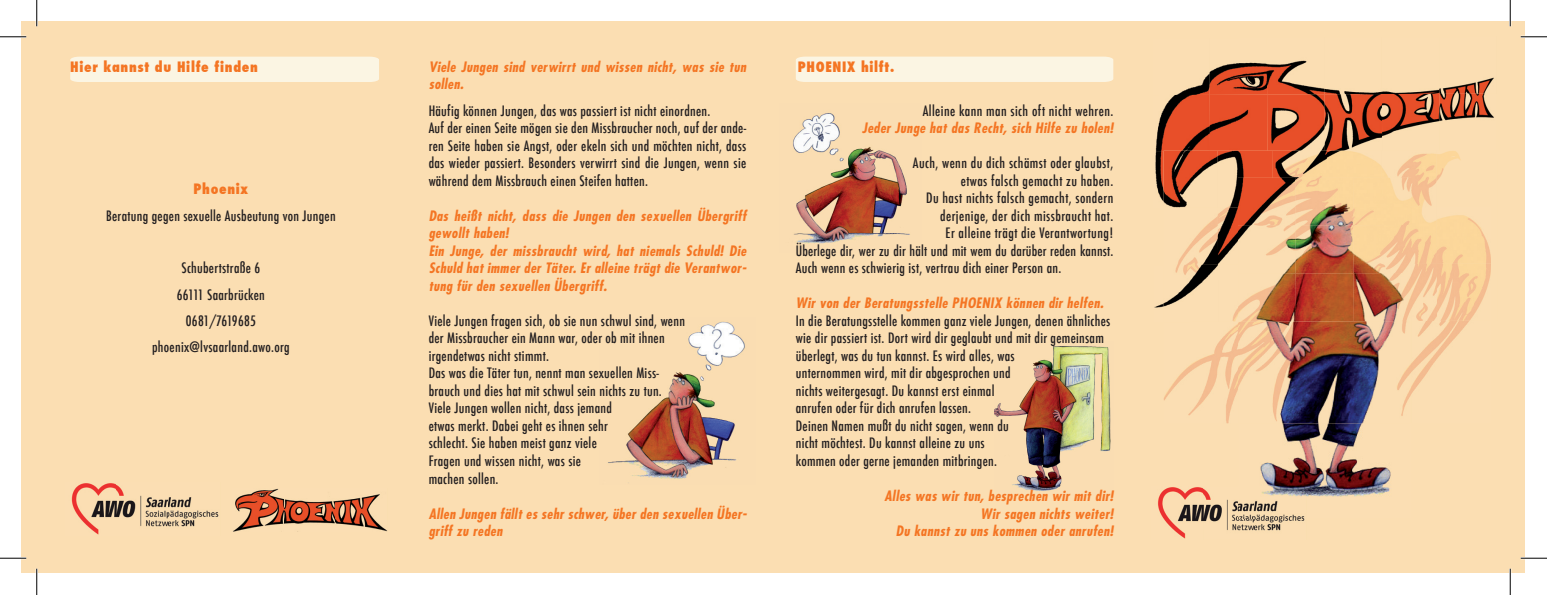
<style>
.page{position:relative;width:1547px;height:595px;background:#fff}
.page>*{position:absolute;margin:0;border:0;box-sizing:border-box;transform-origin:0 0}
.t1{font:500 condensed 14px/17.5px "Futura";letter-spacing:.02em;color:#231f20}
.t2{font:italic 700 condensed 14px/17.5px "Futura LT";letter-spacing:.03em;color:#f47523}
.t3{font:800 condensed 14px "Futura";letter-spacing:.05em;color:#f47523}
</style>
<div class="page">
<div style="left:22px;top:22px;width:1503px;height:550px;background:#fbdeb2"></div>
<img style="left:1164px;top:321px;width:305px;height:102px">
<div style="left:70px;top:57px;width:309px;height:25px;background:#fbf5e3"></div>
<div style="left:796px;top:57px;width:317px;height:25px;background:#fbf5e3"></div>
<img style="left:995px;top:346px;width:116px;height:145px">
<img style="left:608px;top:321px;width:137px;height:162px">
<img style="left:793px;top:113px;width:117px;height:131px">
<img style="left:1238px;top:178px;width:173px;height:319px">
<img style="left:1180px;top:60px;width:314px;height:33px">
<img style="left:1155px;top:93px;width:339px;height:59px">
<img style="left:1154px;top:152px;width:9px;height:156px">
<img style="left:1401px;top:150px;width:38px;height:1px">
<img style="left:1439px;top:150px;width:55px;height:2px">
<img style="left:1411px;top:207px;width:80px;height:114px">
<img style="left:1163px;top:151px;width:109px;height:57px">
<img style="left:1272px;top:151px;width:109px;height:27px">
<img style="left:1381px;top:151px;width:110px;height:56px">
<img style="left:1163px;top:207px;width:75px;height:115px">
<img style="left:71px;top:483px;width:148px;height:52px">
<img style="left:1158px;top:487px;width:97px;height:52px">
<img style="left:1255px;top:518px;width:50px;height:13px">
<img style="left:1238px;top:486px;width:68px;height:32px">
<img style="left:233px;top:488px;width:154px;height:43px">
<hr style="left:0;top:36px;width:26px;height:2px;background:#fff">
<hr style="left:1521px;top:36px;width:26px;height:2px;background:#fff">
<hr style="left:0;top:557px;width:26px;height:2px;background:#fff">
<hr style="left:1521px;top:557px;width:26px;height:2px;background:#fff">
<hr style="left:36px;top:0;width:2px;height:26px;background:#fff">
<hr style="left:36px;top:568px;width:2px;height:26px;background:#fff">
<hr style="left:1509px;top:0;width:2px;height:26px;background:#fff">
<hr style="left:1509px;top:568px;width:2px;height:26px;background:#fff">
<svg style="left:0;top:36px;width:26px;height:1px"></svg>
<svg style="left:1521px;top:36px;width:26px;height:1px"></svg>
<svg style="left:0;top:557px;width:26px;height:1px"></svg>
<svg style="left:1521px;top:557px;width:26px;height:1px"></svg>
<svg style="left:36px;top:0;width:1px;height:26px"></svg>
<svg style="left:36px;top:568px;width:1px;height:26px"></svg>
<svg style="left:1510px;top:0;width:1px;height:26px"></svg>
<svg style="left:1510px;top:568px;width:1px;height:26px"></svg>
<p class="t3" style="left:70px;top:57px;width:189px">Hier kannst du Hilfe finden</p>
<p class="t3" style="left:798px;top:57px;width:98px">PHOENIX hilft.</p>
<p class="t2" style="left:429px;top:58px;width:319px">Viele Jungen sind verwirrt und wissen nicht, was sie tun sollen.</p>
<p class="t3" style="left:194px;top:180px;width:56px">Phoenix</p>
<p class="t1" style="left:106px;top:207px;width:231px">Beratung gegen sexuelle Ausbeutung von Jungen</p>
<p class="t1" style="left:152px;top:255px;width:139px;line-height:26.2px;text-align:center">Schubertstraße 6<br>66111 Saarbrücken<br>0681/7619685 phoenix@lvsaarland.awo.org</p>
<p class="t1" style="left:429px;top:102px;width:319px">Häufig können Jungen, das was passiert ist nicht einordnen.<br>Auf der einen Seite mögen sie den Missbraucher noch, auf der ande&shy;ren Seite haben sie Angst, oder ekeln sich und möchten nicht, dass das wieder passiert. Besonders verwirrt sind die Jungen, wenn sie während dem Missbrauch einen Steifen hatten.</p>
<p class="t2" style="left:429px;top:207px;width:319px">Das heißt nicht, dass die Jungen den sexuellen Übergriff gewollt haben!<br>Ein Junge, der missbraucht wird, hat niemals Schuld! Die Schuld hat immer der Täter. Er alleine trägt die Verantwor&shy;tung für den sexuellen Übergriff.</p>
<p class="t1" style="left:429px;top:312px;width:258px">Viele Jungen fragen sich, ob sie nun schwul sind, wenn der Missbraucher ein Mann war, oder ob mit ihnen irgendetwas nicht stimmt.<br>Das was die Täter tun, nennt man sexuellen Miss&shy;brauch und dies hat mit schwul sein nichts zu tun.<br>Viele Jungen wollen nicht, dass jemand<br>etwas merkt. Dabei geht es ihnen sehr<br>schlecht. Sie haben meist ganz viele<br>Fragen und wissen nicht, was sie<br>machen sollen.</p>
<p class="t2" style="left:429px;top:504px;width:320px">Allen Jungen fällt es sehr schwer, über den sexuellen Über&shy;griff zu reden</p>
<p class="t1" style="left:923px;top:102px;width:192px">Alleine kann man sich oft nicht wehren.</p>
<p class="t2" style="left:862px;top:119px;width:253px">Jeder Junge hat das Recht, sich Hilfe zu holen!</p>
<p class="t1" style="left:913px;top:154px;width:202px">Auch, wenn du dich schämst oder glaubst,</p>
<p class="t1" style="left:961px;top:172px;width:154px">etwas falsch gemacht zu haben.</p>
<p class="t1" style="left:926px;top:189px;width:189px">Du hast nichts falsch gemacht, sondern</p>
<p class="t1" style="left:940px;top:207px;width:175px">derjenige, der dich missbraucht hat.</p>
<p class="t1" style="left:946px;top:224px;width:169px">Er alleine trägt die Verantwortung!</p>
<p class="t1" style="left:796px;top:242px;width:319px">Überlege dir, wer zu dir hält und mit wem du darüber reden kannst.</p>
<p class="t1" style="left:796px;top:259px;width:267px">Auch wenn es schwierig ist, vertrau dich einer Person an.</p>
<p class="t2" style="left:796px;top:294px;width:309px">Wir von der Beratungsstelle PHOENIX können dir helfen.</p>
<p class="t1" style="left:796px;top:312px;width:316px">In die Beratungsstelle kommen ganz viele Jungen, denen ähnliches wie dir passiert ist. Dort wird dir geglaubt und mit dir gemeinsam überlegt, was du tun kannst. Es wird alles, was<br>unternommen wird, mit dir abgesprochen und<br>nichts weitergesagt. Du kannst erst einmal<br>anrufen oder für dich anrufen lassen.<br>Deinen Namen mußt du nicht sagen, wenn du<br>nicht möchtest. Du kannst alleine zu uns<br>kommen oder gerne jemanden mitbringen.</p>
<p class="t2" style="left:884px;top:487px;width:230px;text-align:right">Alles was wir tun, besprechen wir mit dir!<br>Wir sagen nichts weiter!<br>Du kannst zu uns kommen oder anrufen!</p>
</div>
